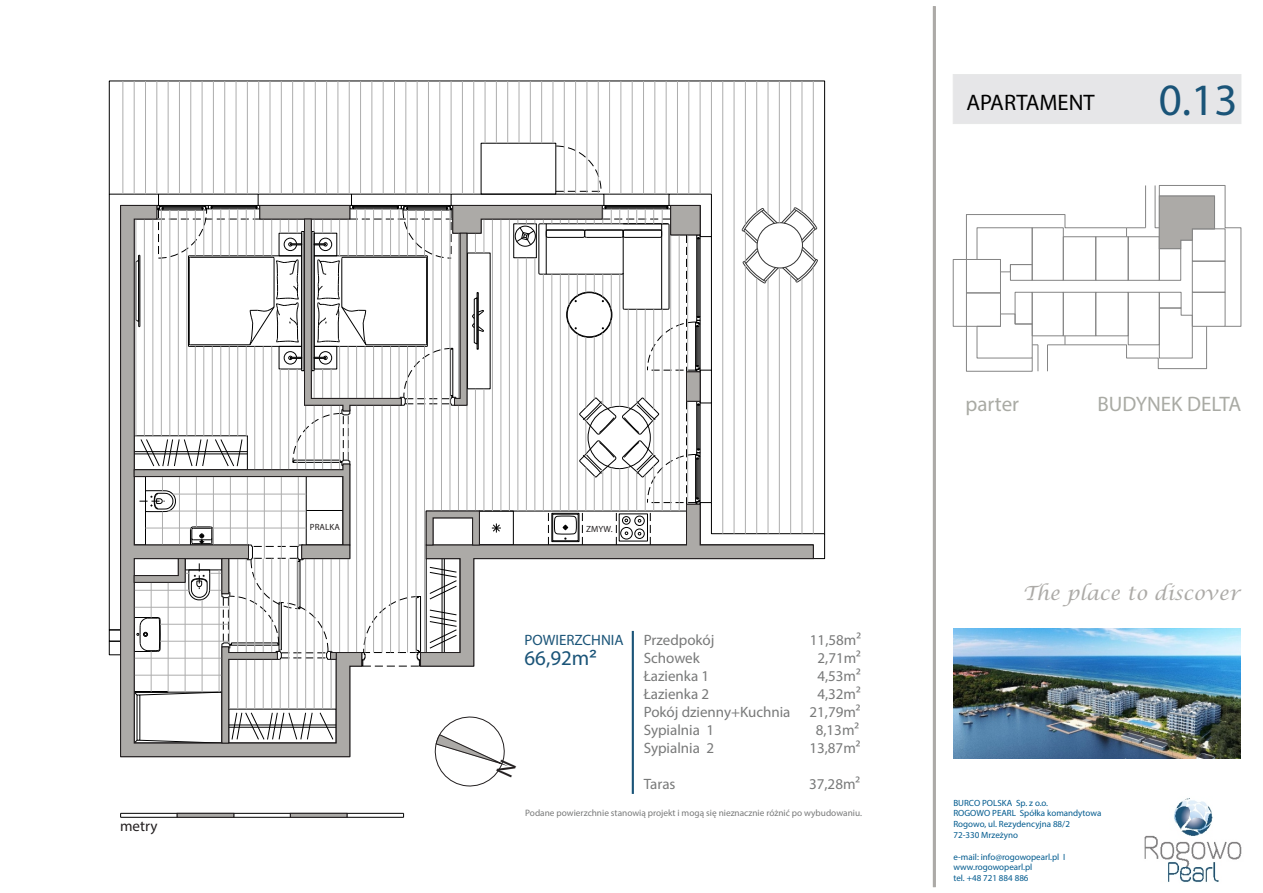
<style>
.page{position:relative;width:1263px;height:893px;background:#fff}
.page>*{position:absolute;margin:0;border:0;box-sizing:border-box;transform-origin:0 0}
.t1{font:45px "Myriad Pro";color:#1a5478}
.t2{font:22.5px "Myriad Pro";color:#000}
.t3{font:21px "Myriad Pro";color:#a9aaa4}
.t4{font:21px "Myriad Pro";color:#1a5478}
.t5{font:italic 19.5px "Lucida Calligraphy";color:#acaaa7}
.t6{font:15px "Myriad Pro";color:#787979}
.t7{font:15px "Myriad Pro";color:#1a5478}
.t8{font:15px "Myriad Pro";color:#231f20}
.t9{font:9.3px "Myriad Pro";color:#787979}
.t10{font:9px/10.8px "Myriad Pro";color:#005a8e}
.t11{font:9px "Myriad Pro";color:#231f20}
.s1{font-family:"Arial"}
</style>
<div class="page">
<img style="left:1144px;top:798px;width:98px;height:85px">
<img style="left:953px;top:628px;width:288px;height:130px">
<div style="left:953px;top:74px;width:289px;height:50px;background:#e6e6e8"></div>
<svg style="left:953px;top:185px;width:288px;height:186px"></svg>
<hr style="left:933px;top:6px;width:3px;height:881px;background:#acaaa7">
<hr style="left:632px;top:631px;width:2px;height:163px;background:#1a5478">
<hr style="left:121px;top:813px;width:283px;height:1px;background:#000">
<hr style="left:121px;top:817px;width:283px;height:1px;background:#000">
<svg style="left:177px;top:813px;width:58px;height:5px"></svg>
<svg style="left:290px;top:813px;width:58px;height:5px"></svg>
<svg style="left:109px;top:81px;width:716px;height:65px"></svg>
<hr style="left:813px;top:81px;width:1px;height:142px;background:#adadad">
<hr style="left:123px;top:81px;width:1px;height:113px;background:#adadad">
<hr style="left:134px;top:81px;width:1px;height:113px;background:#adadad">
<hr style="left:145px;top:81px;width:1px;height:113px;background:#adadad">
<hr style="left:157px;top:81px;width:1px;height:113px;background:#adadad">
<hr style="left:168px;top:81px;width:1px;height:113px;background:#adadad">
<hr style="left:179px;top:81px;width:1px;height:113px;background:#adadad">
<hr style="left:191px;top:81px;width:1px;height:113px;background:#adadad">
<hr style="left:202px;top:81px;width:1px;height:113px;background:#adadad">
<hr style="left:213px;top:81px;width:1px;height:113px;background:#adadad">
<hr style="left:224px;top:81px;width:1px;height:113px;background:#adadad">
<hr style="left:236px;top:81px;width:1px;height:113px;background:#adadad">
<hr style="left:247px;top:81px;width:1px;height:113px;background:#adadad">
<hr style="left:258px;top:81px;width:1px;height:113px;background:#adadad">
<hr style="left:734px;top:81px;width:1px;height:453px;background:#adadad">
<hr style="left:745px;top:81px;width:1px;height:144px;background:#adadad">
<hr style="left:756px;top:81px;width:1px;height:131px;background:#adadad">
<hr style="left:768px;top:81px;width:1px;height:133px;background:#adadad">
<hr style="left:779px;top:81px;width:1px;height:142px;background:#adadad">
<hr style="left:790px;top:81px;width:1px;height:132px;background:#adadad">
<hr style="left:802px;top:81px;width:1px;height:131px;background:#adadad">
<hr style="left:338px;top:81px;width:1px;height:113px;background:#adadad">
<hr style="left:349px;top:81px;width:1px;height:113px;background:#adadad">
<hr style="left:360px;top:81px;width:1px;height:113px;background:#adadad">
<hr style="left:372px;top:81px;width:1px;height:113px;background:#adadad">
<hr style="left:383px;top:81px;width:1px;height:113px;background:#adadad">
<hr style="left:394px;top:81px;width:1px;height:113px;background:#adadad">
<hr style="left:406px;top:81px;width:1px;height:113px;background:#adadad">
<hr style="left:270px;top:81px;width:1px;height:113px;background:#adadad">
<hr style="left:281px;top:81px;width:1px;height:113px;background:#adadad">
<hr style="left:292px;top:81px;width:1px;height:113px;background:#adadad">
<hr style="left:304px;top:81px;width:1px;height:113px;background:#adadad">
<hr style="left:315px;top:81px;width:1px;height:113px;background:#adadad">
<hr style="left:326px;top:81px;width:1px;height:113px;background:#adadad">
<hr style="left:722px;top:81px;width:1px;height:453px;background:#adadad">
<hr style="left:473px;top:81px;width:1px;height:113px;background:#adadad">
<hr style="left:485px;top:81px;width:1px;height:62px;background:#adadad">
<hr style="left:496px;top:81px;width:1px;height:62px;background:#adadad">
<hr style="left:507px;top:81px;width:1px;height:62px;background:#adadad">
<hr style="left:519px;top:81px;width:1px;height:62px;background:#adadad">
<hr style="left:530px;top:81px;width:1px;height:62px;background:#adadad">
<hr style="left:541px;top:81px;width:1px;height:62px;background:#adadad">
<hr style="left:417px;top:81px;width:1px;height:113px;background:#adadad">
<hr style="left:428px;top:81px;width:1px;height:113px;background:#adadad">
<hr style="left:439px;top:81px;width:1px;height:113px;background:#adadad">
<hr style="left:451px;top:81px;width:1px;height:113px;background:#adadad">
<hr style="left:462px;top:81px;width:1px;height:113px;background:#adadad">
<hr style="left:609px;top:81px;width:1px;height:113px;background:#adadad">
<hr style="left:621px;top:81px;width:1px;height:113px;background:#adadad">
<hr style="left:632px;top:81px;width:1px;height:113px;background:#adadad">
<hr style="left:643px;top:81px;width:1px;height:113px;background:#adadad">
<hr style="left:655px;top:81px;width:1px;height:113px;background:#adadad">
<hr style="left:666px;top:81px;width:1px;height:113px;background:#adadad">
<hr style="left:677px;top:81px;width:1px;height:113px;background:#adadad">
<hr style="left:553px;top:81px;width:1px;height:62px;background:#adadad">
<hr style="left:564px;top:81px;width:1px;height:113px;background:#adadad">
<hr style="left:575px;top:81px;width:1px;height:113px;background:#adadad">
<hr style="left:587px;top:81px;width:1px;height:113px;background:#adadad">
<hr style="left:598px;top:81px;width:1px;height:113px;background:#adadad">
<hr style="left:688px;top:81px;width:1px;height:113px;background:#adadad">
<hr style="left:700px;top:81px;width:1px;height:113px;background:#adadad">
<hr style="left:711px;top:81px;width:1px;height:113px;background:#adadad">
<svg style="left:109px;top:146px;width:716px;height:642px"></svg>
<h3 class="t8" style="left:120px;top:819px;width:39px">metry</h3>
<h2 class="t2" style="left:966px;top:93px;width:130px">APARTAMENT</h2>
<h1 class="t1" style="left:1159px;top:82px;width:80px">0.13</h1>
<p class="t11" style="left:310px;top:523px;width:31px">PRALKA</p>
<p class="t11" style="left:586px;top:525px;width:28px">ZMYW.</p>
<h3 class="t7" style="left:524px;top:634px;width:101px">POWIERZCHNIA</h3>
<h3 class="t4" style="left:524px;top:650px;width:73px">66,92m<span class="s1">²</span></h3>
<h3 class="t6" style="left:644px;top:634px;width:72px">Przedpokój</h3>
<h3 class="t6" style="left:810px;top:634px;width:53px">11,58m²</h3>
<h3 class="t6" style="left:644px;top:652px;width:58px">Schowek</h3>
<h3 class="t6" style="left:817px;top:652px;width:45px">2,71m²</h3>
<h3 class="t6" style="left:644px;top:670px;width:67px">Łazienka 1</h3>
<h3 class="t6" style="left:817px;top:670px;width:45px">4,53m²</h3>
<h3 class="t6" style="left:644px;top:688px;width:67px">Łazienka 2</h3>
<h3 class="t6" style="left:817px;top:688px;width:45px">4,32m²</h3>
<h3 class="t6" style="left:644px;top:706px;width:148px">Pokój dzienny+Kuchnia</h3>
<h3 class="t6" style="left:809px;top:706px;width:53px">21,79m²</h3>
<h3 class="t6" style="left:644px;top:724px;width:72px">Sypialnia 1</h3>
<h3 class="t6" style="left:816px;top:724px;width:45px">8,13m²</h3>
<h3 class="t6" style="left:644px;top:742px;width:72px">Sypialnia 2</h3>
<h3 class="t6" style="left:809px;top:742px;width:53px">13,87m²</h3>
<h3 class="t6" style="left:644px;top:778px;width:33px">Taras</h3>
<h3 class="t6" style="left:809px;top:778px;width:52px">37,28m²</h3>
<p class="t9" style="left:525px;top:809px;width:338px">Podane powierzchnie stanowią projekt i mogą się nieznacznie różnić po wybudowaniu.</p>
<h3 class="t3" style="left:965px;top:395px;width:55px">parter</h3>
<h3 class="t3" style="left:1097px;top:395px;width:145px">BUDYNEK DELTA</h3>
<h3 class="t5" style="left:1023px;top:584px;width:219px">The place to discover</h3>
<p class="t10" style="left:953px;top:798px;width:149px">BURCO POLSKA Sp. z o.o.<br>ROGOWO PEARL Spółka komandytowa<br>Rogowo, ul. Rezydencyjna 88/2<br>72-330 Mrzeżyno</p>
<p class="t10" style="left:953px;top:852px;width:113px">e-mail: info@rogowopearl.pl I www.rogowopearl.pl<br>tel. +48 721 884 886</p>
</div>
